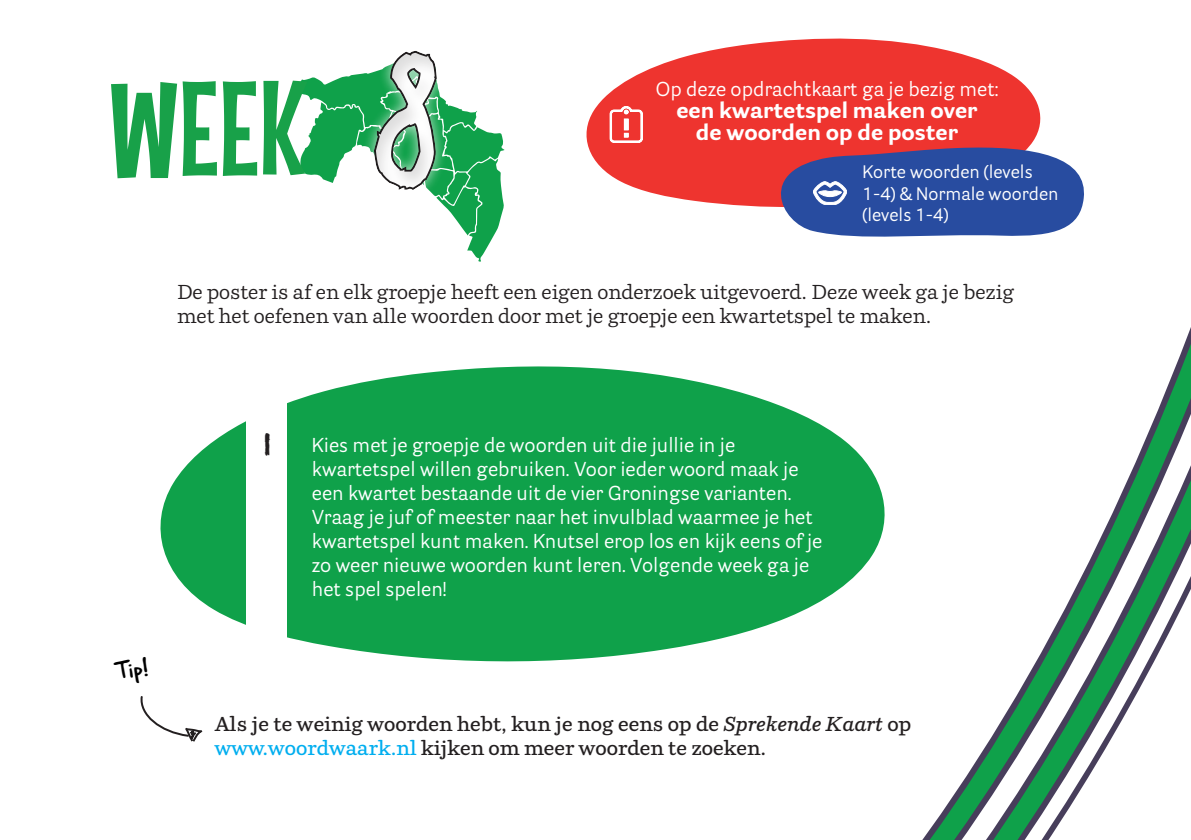
<style>
.page{position:relative;width:1191px;height:840px;background:#fff}
.page>*{position:absolute;margin:0;border:0;box-sizing:border-box;transform-origin:0 0}
.t1{font:134px "Mouse Memoirs";color:#18a149}
.t2{font:700 22px/22px "Parry Grotesque";color:#fff;text-align:center}
.t3{font:20px/24px "Parry Grotesque";color:#fff}
.t4{font:20px/24px "Parry";color:#231f20}
.t5{font:600 20px/24px "Parry";color:#231f20}
.t6{font:18px/21.6px "Parry Grotesque";color:#fff}
.t7{font:18px "Hand Of Sean Demo";color:#000}
.s1{font-family:"Hilhorsteva";font-size:166px;color:#fff}
.s2{font-family:"Hilhorsteva";font-size:44px;color:#231f20}
.s3{font-style:italic}
.s4{color:#00aeef}
</style>
<div class="page">
<svg style="left:1105px;top:480px;width:86px;height:48px"></svg>
<svg style="left:1082px;top:543px;width:109px;height:32px"></svg>
<svg style="left:923px;top:588px;width:268px;height:251px"></svg>
<svg style="left:876px;top:40px;width:165px;height:105px;fill:#ee342f"></svg>
<svg style="left:298px;top:78px;width:11px;height:97px"></svg>
<div style="left:309px;top:0;width:567px;height:277px;background:#231f20;opacity:.15"></div>
<svg style="left:755px;top:145px;width:329px;height:97px;background:#6164a0"></svg>
<svg style="left:160px;top:366px;width:725px;height:296px;fill:#0fa14a"></svg>
<div style="left:247px;top:375px;width:40px;height:321px;background:#fff"></div>
<svg style="left:140px;top:696px;width:63px;height:46px"></svg>
<h1 class="t1" style="left:109px;top:50px;width:339px">WEEK <span class="s1">8</span></h1>
<p class="t3" style="left:655px;top:76px;width:344px">Op deze opdrachtkaart ga je bezig met:</p>
<p class="t2" style="left:676px;top:98px;width:302px">een kwartetspel maken over de woorden op de poster</p>
<p class="t6" style="left:862px;top:160px;width:197px">Korte woorden (levels<br>1-4) &amp; Normale woorden (levels 1-4)</p>
<p class="t4" style="left:177px;top:279px;width:838px">De poster is af en elk groepje heeft een eigen onderzoek uitgevoerd. Deze week ga je bezig met het oefenen van alle woorden door met je groepje een kwartetspel te maken.</p>
<p class="t7" style="left:115px;top:662px;width:34px;rotate:-8deg">Tip!</p>
<p class="t3" style="left:312px;top:432px;width:512px;text-indent:-52px"><span class="s2">1</span> Kies met je groepje de woorden uit die jullie in je kwartetspel willen gebruiken. Voor ieder woord maak je een kwartet bestaande uit de vier Groningse varianten.<br>Vraag je juf of meester naar het invulblad waarmee je het kwartetspel kunt maken. Knutsel erop los en kijk eens of je zo weer nieuwe woorden kunt leren. Volgende week ga je het spel spelen!</p>
<p class="t5" style="left:215px;top:711px;width:698px">Als je te weinig woorden hebt, kun je nog eens op de <span class="s3">Sprekende Kaart</span> op <span class="s4">www.woordwaark.nl</span> kijken om meer woorden te zoeken.</p>
</div>
